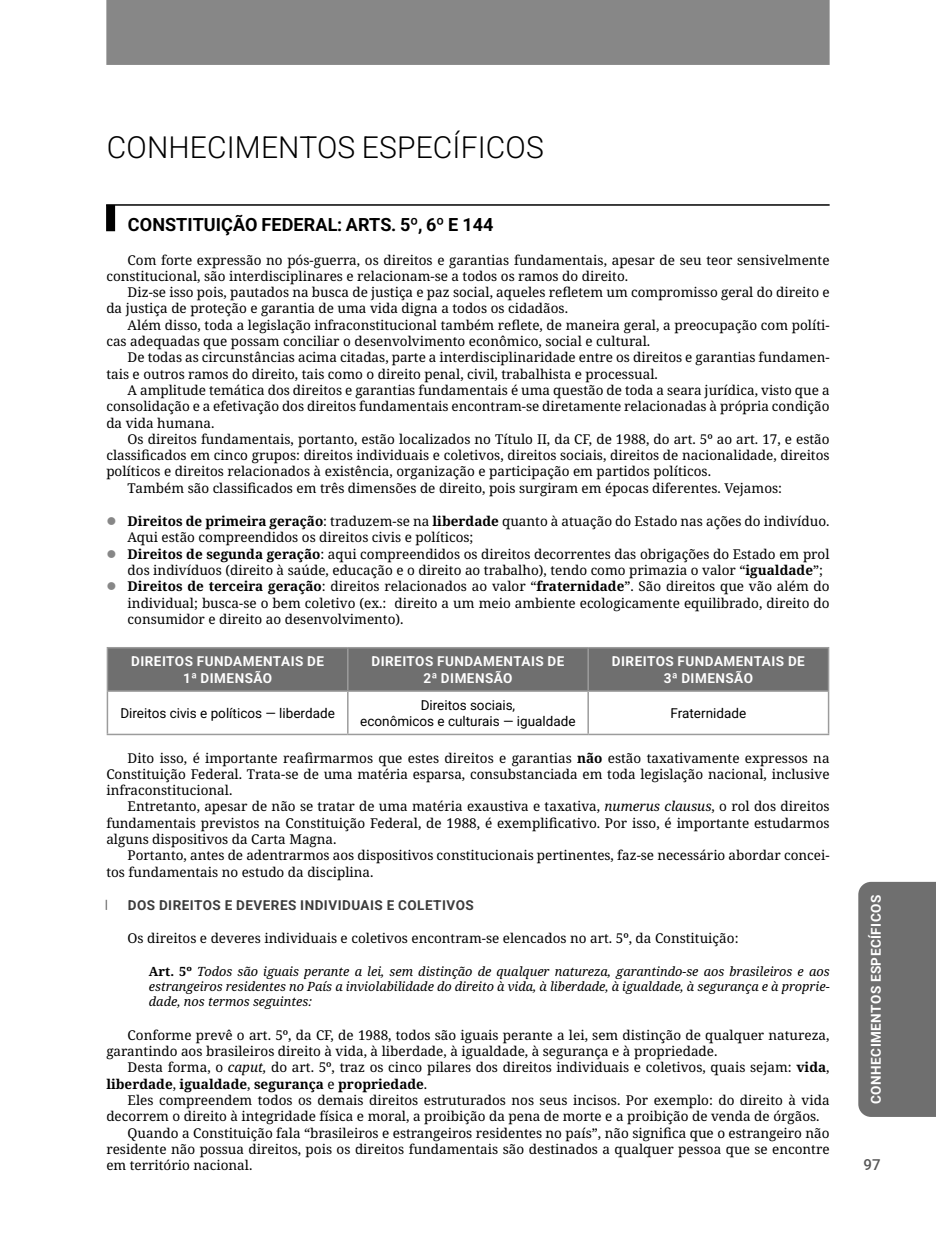
<style>
.page{position:relative;width:936px;height:1234px;background:#fff}
.page>*{position:absolute;margin:0;border:0;box-sizing:border-box;transform-origin:0 0}
.Disciplina{font:300 30px "Roboto";letter-spacing:.005em;color:#000}
.Assunto{font:700 18px "Roboto";letter-spacing:.005em;color:#000}
.t1{font:500 15px "Roboto";color:#575757}
.Parágrafos{font:13.5px/16.4px "Noto Serif";color:#000}
.Cabeçalho{font:700 13.5px "Roboto";letter-spacing:.035em;color:#fff}
.Células{font:13.5px "Roboto";color:#000}
.Tópico{font:700 13.5px "Roboto";letter-spacing:.035em;color:#3c3c3c}
.Artigos_com_recuo{font:italic 12.75px/15.5px "Noto Serif";color:#000;text-align:justify}
.s1{font-weight:700}
.s2{font-style:italic}
.s3{font-weight:700;font-style:normal}
</style>
<div class="page">
<div style="left:858px;top:881px;width:77px;height:235px;background:#6f6f6f"></div>
<div style="left:106px;top:0;width:723px;height:65px;background:#878787"></div>
<div style="left:106px;top:205px;width:9px;height:26px;background:#000"></div>
<hr style="left:106px;top:204px;width:723px;height:2px;background:#000">
<div style="left:108px;top:648px;width:719px;height:42px;background:#6f6f6f"></div>
<hr style="left:107px;top:646px;width:241px;height:2px;background:#9c9c9c">
<hr style="left:107px;top:648px;width:1px;height:42px;background:#9c9c9c">
<hr style="left:348px;top:646px;width:240px;height:2px;background:#9c9c9c">
<hr style="left:347px;top:648px;width:1px;height:42px;background:#9c9c9c">
<hr style="left:588px;top:646px;width:241px;height:2px;background:#9c9c9c">
<hr style="left:587px;top:648px;width:2px;height:42px;background:#9c9c9c">
<hr style="left:827px;top:648px;width:2px;height:42px;background:#9c9c9c">
<hr style="left:107px;top:690px;width:241px;height:1px;background:#9c9c9c">
<hr style="left:107px;top:691px;width:1px;height:42px;background:#9c9c9c">
<hr style="left:348px;top:690px;width:240px;height:1px;background:#9c9c9c">
<hr style="left:347px;top:691px;width:1px;height:42px;background:#9c9c9c">
<hr style="left:588px;top:690px;width:241px;height:1px;background:#9c9c9c">
<hr style="left:587px;top:691px;width:2px;height:42px;background:#9c9c9c">
<hr style="left:827px;top:691px;width:2px;height:42px;background:#9c9c9c">
<hr style="left:107px;top:733px;width:241px;height:2px;background:#9c9c9c">
<hr style="left:348px;top:733px;width:240px;height:2px;background:#9c9c9c">
<hr style="left:588px;top:733px;width:241px;height:2px;background:#9c9c9c">
<p class="Disciplina" style="left:107px;top:127px;width:438px">CONHECIMENTOS ESPECÍFICOS</p>
<p class="Assunto" style="left:128px;top:212px;width:367px">CONSTITUIÇÃO FEDERAL: ARTS. 5º, 6º E 144</p>
<p class="Parágrafos" style="left:106px;top:252px;width:724px;text-indent:21px">Com forte expressão no pós-guerra, os direitos e garantias fundamentais, apesar de seu teor sensivelmente constitucional, são interdisciplinares e relacionam-se a todos os ramos do direito.</p>
<p class="Parágrafos" style="left:106px;top:284px;width:724px;text-indent:21px">Diz-se isso pois, pautados na busca de justiça e paz social, aqueles refletem um compromisso geral do direito e da justiça de proteção e garantia de uma vida digna a todos os cidadãos.</p>
<p class="Parágrafos" style="left:106px;top:317px;width:724px;text-indent:21px">Além disso, toda a legislação infraconstitucional também reflete, de maneira geral, a preocupação com políti&shy;cas adequadas que possam conciliar o desenvolvimento econômico, social e cultural.</p>
<p class="Parágrafos" style="left:106px;top:349px;width:724px;text-indent:21px">De todas as circunstâncias acima citadas, parte a interdisciplinaridade entre os direitos e garantias fundamen&shy;tais e outros ramos do direito, tais como o direito penal, civil, trabalhista e processual.</p>
<p class="Parágrafos" style="left:106px;top:382px;width:724px;text-align:justify;text-indent:21px">A amplitude temática dos direitos e garantias fundamentais é uma questão de toda a seara jurídica, visto que a consolidação e a efetivação dos direitos fundamentais encontram-se diretamente relacionadas à própria condição da vida humana.</p>
<p class="Parágrafos" style="left:106px;top:431px;width:724px;text-align:justify;text-indent:21px">Os direitos fundamentais, portanto, estão localizados no Título II, da CF, de 1988, do art. 5º ao art. 17, e estão classificados em cinco grupos: direitos individuais e coletivos, direitos sociais, direitos de nacionalidade, direitos políticos e direitos relacionados à existência, organização e participação em partidos políticos.</p>
<p class="Parágrafos" style="left:128px;top:480px;width:656px">Também são classificados em três dimensões de direito, pois surgiram em épocas diferentes. Vejamos:</p>
<p class="Parágrafos" style="left:128px;top:513px;width:703px"><span class="s1">Direitos de primeira geração</span>: traduzem-se na <span class="s1">liberdade</span> quanto à atuação do Estado nas ações do indivíduo.<br>Aqui estão compreendidos os direitos civis e políticos;</p>
<p class="Parágrafos" style="left:128px;top:546px;width:703px"><span class="s1">Direitos de segunda geração</span>: aqui compreendidos os direitos decorrentes das obrigações do Estado em prol dos indivíduos (direito à saúde, educação e o direito ao trabalho), tendo como primazia o valor “<span class="s1">igualdade</span>”;</p>
<p class="Parágrafos" style="left:128px;top:578px;width:703px;text-align:justify"><span class="s1">Direitos de terceira geração</span>: direitos relacionados ao valor “<span class="s1">fraternidade</span>”. São direitos que vão além do individual; busca-se o bem coletivo (ex.: direito a um meio ambiente ecologicamente equilibrado, direito do consumidor e direito ao desenvolvimento).</p>
<p class="Cabeçalho" style="left:131px;top:652px;width:194px">DIREITOS FUNDAMENTAIS DE</p>
<p class="Cabeçalho" style="left:183px;top:668px;width:91px">1ª DIMENSÃO</p>
<p class="Cabeçalho" style="left:371px;top:652px;width:194px">DIREITOS FUNDAMENTAIS DE</p>
<p class="Cabeçalho" style="left:423px;top:668px;width:91px">2ª DIMENSÃO</p>
<p class="Cabeçalho" style="left:612px;top:652px;width:194px">DIREITOS FUNDAMENTAIS DE</p>
<p class="Cabeçalho" style="left:663px;top:668px;width:91px">3ª DIMENSÃO</p>
<p class="Células" style="left:420px;top:695px;width:96px">Direitos sociais,</p>
<p class="Células" style="left:360px;top:711px;width:217px">econômicos e culturais — igualdade</p>
<p class="Células" style="left:670px;top:703px;width:77px">Fraternidade</p>
<p class="Parágrafos" style="left:106px;top:749px;width:724px;text-align:justify;text-indent:21px">Dito isso, é importante reafirmarmos que estes direitos e garantias <span class="s1">não</span> estão taxativamente expressos na Constituição Federal. Trata-se de uma matéria esparsa, consubstanciada em toda legislação nacional, inclusive infraconstitucional.</p>
<p class="Parágrafos" style="left:106px;top:798px;width:724px;text-align:justify;text-indent:21px">Entretanto, apesar de não se tratar de uma matéria exaustiva e taxativa, <span class="s2">numerus clausus</span>, o rol dos direitos fundamentais previstos na Constituição Federal, de 1988, é exemplificativo. Por isso, é importante estudarmos alguns dispositivos da Carta Magna.</p>
<p class="Parágrafos" style="left:106px;top:847px;width:724px;text-indent:21px">Portanto, antes de adentrarmos aos dispositivos constitucionais pertinentes, faz-se necessário abordar concei&shy;tos fundamentais no estudo da disciplina.</p>
<p class="Tópico" style="left:128px;top:895px;width:347px">DOS DIREITOS E DEVERES INDIVIDUAIS E COLETIVOS</p>
<p class="Parágrafos" style="left:128px;top:930px;width:612px">Os direitos e deveres individuais e coletivos encontram-se elencados no art. 5º, da Constituição:</p>
<p class="Artigos_com_recuo" style="left:149px;top:963px;width:682px"><span class="s3">Art. 5º</span> Todos são iguais perante a lei, sem distinção de qualquer natureza, garantindo-se aos brasileiros e aos estrangeiros residentes no País a inviolabilidade do direito à vida, à liberdade, à igualdade, à segurança e à proprie&shy;dade, nos termos seguintes:</p>
<p class="Parágrafos" style="left:106px;top:1026px;width:724px;text-indent:21px">Conforme prevê o art. 5º, da CF, de 1988, todos são iguais perante a lei, sem distinção de qualquer natureza, garantindo aos brasileiros direito à vida, à liberdade, à igualdade, à segurança e à propriedade.</p>
<p class="Parágrafos" style="left:106px;top:1059px;width:724px;text-indent:21px">Desta forma, o <span class="s2">caput,</span> do art. 5º, traz os cinco pilares dos direitos individuais e coletivos, quais sejam: <span class="s1">vida</span>, <span class="s1">liberdade</span>, <span class="s1">igualdade</span>, <span class="s1">segurança</span> e <span class="s1">propriedade</span>.</p>
<p class="Parágrafos" style="left:106px;top:1092px;width:724px;text-indent:21px">Eles compreendem todos os demais direitos estruturados nos seus incisos. Por exemplo: do direito à vida decorrem o direito à integridade física e moral, a proibição da pena de morte e a proibição de venda de órgãos.</p>
<p class="Parágrafos" style="left:106px;top:1124px;width:724px;text-align:justify;text-indent:21px">Quando a Constituição fala “brasileiros e estrangeiros residentes no país”, não significa que o estrangeiro não residente não possua direitos, pois os direitos fundamentais são destinados a qualquer pessoa que se encontre em território nacional.</p>
<p class="Células" style="left:120px;top:703px;width:216px">Direitos civis e políticos — liberdade</p>
<p class="Cabeçalho" style="left:866px;top:1103px;width:210px;rotate:-90deg">CONHECIMENTOS ESPECÍFICOS</p>
<p class="t1" style="left:863px;top:1153px;width:19px">97</p>
</div>
